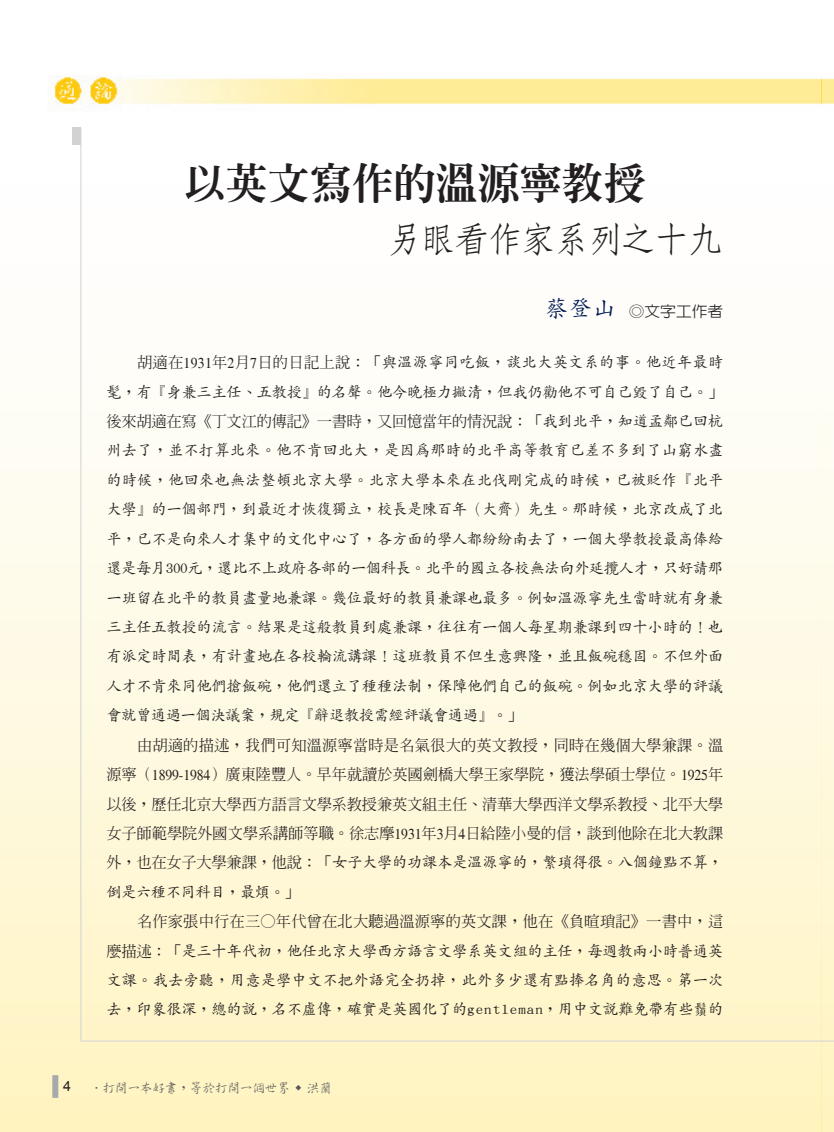
<style>
.page{position:relative;width:834px;height:1132px;background:#fff}
.page>*{position:absolute;margin:0;border:0;box-sizing:border-box;transform-origin:0 0}
._01-標題{font:800 42px "AR Ming B5";color:#231f20}
._02-標題仿宋{font:500 36px "AR Fang Song B5";letter-spacing:-.075em;color:#231f20}
._04-內文{font:500 15.3px/29.4px "AR Kai B5";letter-spacing:-.02em;color:#231f20;text-align:justify}
._04-內文-2{font:500 15.3px/29.4px "AR Ming B5";letter-spacing:-.01em;color:#231f20;text-align:justify}
._03-作者{font:500 15px "AR New Hei B5";color:#231f20;scale:1.05 1}
.t1{font:14.25px "Arial";color:#231f20}
.名人語錄{font:500 13.5px "AR Xing Shu B5";letter-spacing:-.075em;color:#57585a}
.s1{font-family:"AR Kai B5";font-size:22.5px;color:#001954}
.s2{font-family:"AR Ming B5"}
.s3{font-family:"Times";font-weight:400}
.s4{font-family:"AR Kai B5"}
</style>
<div class="page">
<div style="left:0;top:163px;width:821px;height:968px;background:linear-gradient(to bottom,#feffff,#fff4c4)"></div>
<img style="left:51px;top:76px;width:782px;height:67px">
<div style="left:52px;top:1074px;width:6px;height:23px;background:#a8a9ad"></div>
<hr style="left:81px;top:1040px;width:740px;height:1px;background:#d1d2d4">
<hr style="left:80px;top:128px;width:1px;height:912px;background:#d1d2d4">
<div style="left:72px;top:128px;width:9px;height:17px;background:#d1d2d4"></div>
<svg style="left:821px;top:361px;width:12px;height:770px"></svg>
<svg style="left:821px;top:1040px;width:12px;height:1px"></svg>
<p class="_01-標題" style="left:184px;top:162px;width:463px">以英文寫作的溫源寧教授</p>
<p class="_02-標題仿宋" style="left:387px;top:222px;width:337px">另眼看作家系列之十九</p>
<p class="_03-作者" style="left:545px;top:303px;width:171px"><span class="s1">蔡登山</span> ◎文字工作者</p>
<p class="_04-內文" style="left:106px;top:347px;width:618px;text-indent:31px"><span class="s2">胡適在</span><span class="s3">1931</span><span class="s2">年</span><span class="s3">2</span><span class="s2">月</span><span class="s3">7</span><span class="s2">日的日記上說：「</span>與溫源寧同吃飯，談北大英文系的事。他近年最時髦，有『身兼三主任、五教授』的名聲。他今晚極力撇清，但我仍勸他不可自己毀了自己。<span class="s2">」後來胡適在寫《丁文江的傳記》一書時，又回憶當年的情況說：「</span>我到北平，知道孟鄰已回杭州去了，並不打算北來。他不肯回北大，是因為那時的北平高等教育已差不多到了山窮水盡的時候，他回來也無法整頓北京大學。北京大學本來在北伐剛完成的時候，已被貶作『北平大學』的一個部門，到最近才恢復獨立，校長是陳百年（大齊）先生。那時候，北京改成了北平，已不是向來人才集中的文化中心了，各方面的學人都紛紛南去了，一個大學教授最高俸給還是每月300元，還比不上政府各部的一個科長。北平的國立各校無法向外延攬人才，只好請那一班留在北平的教員盡量地兼課。幾位最好的教員兼課也最多。例如溫源寧先生當時就有身兼三主任五教授的流言。結果是這般教員到處兼課，往往有一個人每星期兼課到四十小時的！也有派定時間表，有計畫地在各校輪流講課！這班教員不但生意興隆，並且飯碗穩固。不但外面人才不肯來同他們搶飯碗，他們還立了種種法制，保障他們自己的飯碗。例如北京大學的評議會就曾通過一個決議案，規定『辭退教授需經評議會通過』。<span class="s2">」</span></p>
<p class="_04-內文-2" style="left:106px;top:730px;width:618px;text-indent:31px">由胡適的描述，我們可知溫源寧當時是名氣很大的英文教授，同時在幾個大學兼課。溫源寧（<span class="s3">1899-1984</span>）廣東陸豐人。早年就讀於英國劍橋大學王家學院，獲法學碩士學位。<span class="s3">1925</span>年以後，歷任北京大學西方語言文學系教授兼英文組主任、清華大學西洋文學系教授、北平大學女子師範學院外國文學系講師等職。徐志摩<span class="s3">1931</span>年<span class="s3">3</span>月<span class="s3">4</span>日給陸小曼的信，談到他除在北大教課外，也在女子大學兼課，他說：「<span class="s4">女子大學的功課本是溫源寧的，繁瑣得很。八個鐘點不算，倒是六種不同科目，最煩。</span>」</p>
<p class="_04-內文" style="left:106px;top:906px;width:618px;text-indent:31px"><span class="s2">名作家張中行在三○年代曾在北大聽過溫源寧的英文課，他在《負暄瑣記》一書中，這麼描述：「</span>是三十年代初，他任北京大學西方語言文學系英文組的主任，每週教兩小時普通英文課。我去旁聽，用意是學中文不把外語完全扔掉，此外多少還有點捧名角的意思。第一次去，印象很深，總的說，名不虛傳，確實是英國化了的gentleman，用中文說難免帶有些鬚的</p>
<p class="t1" style="left:63px;top:1075px;width:9px">4</p>
<p class="名人語錄" style="left:90px;top:1080px;width:244px">．打開一本好書，等於打開一個世界 <sup>◆</sup> 洪蘭</p>
</div>
